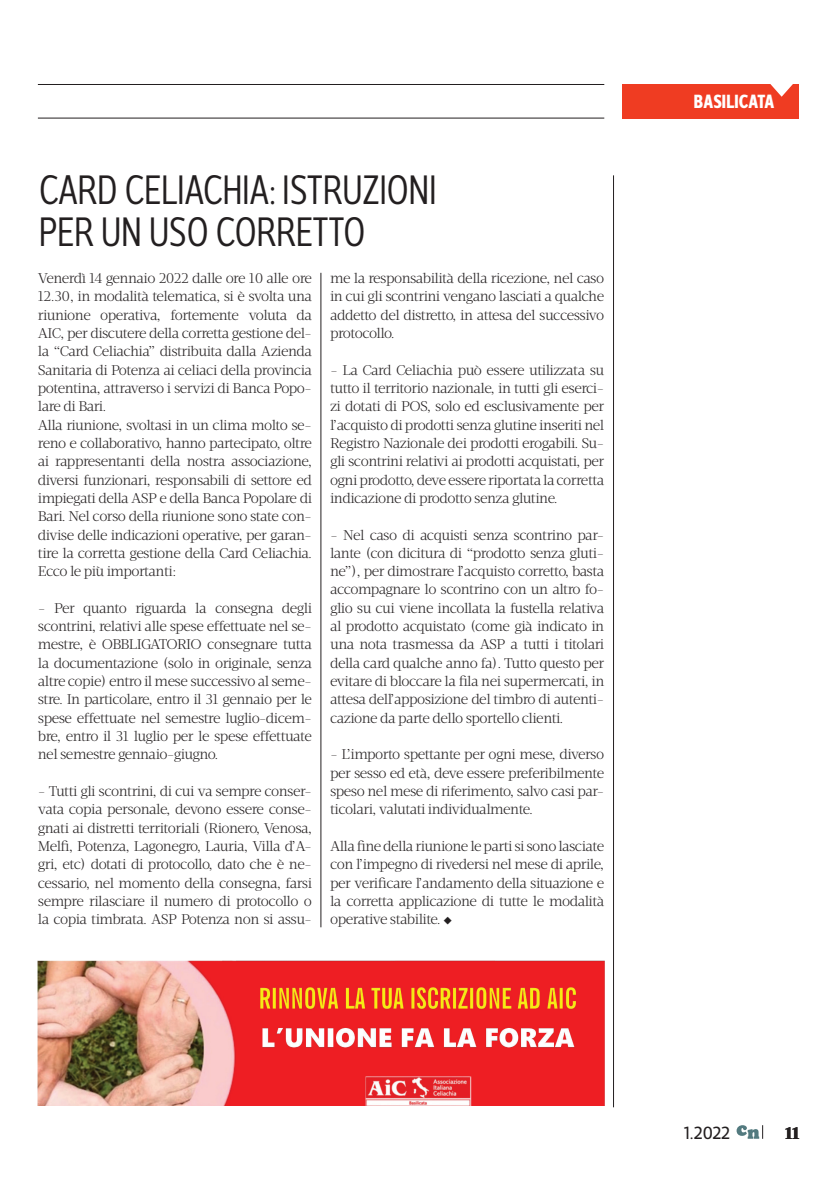
<style>
.page{position:relative;width:837px;height:1178px;background:#fff}
.page>*{position:absolute;margin:0;border:0;box-sizing:border-box;transform-origin:0 0}
.t1{font:300 42px/42px "Velino Sans Condensed";letter-spacing:-.015em;color:#231f20}
.t2{font:700 19.5px "Velino Sans Condensed";color:#fff}
.t3{font:18px "Velino Sans";color:#231f20}
.t4{font:800 18px "Acta";color:#231f20}
.t5{font:300 14.4px/18.3px "Velino Text";letter-spacing:-.035em;color:#231f20;text-align:justify}
</style>
<div class="page">
<div style="left:622px;top:85px;width:177px;height:34px;background:#ef3c22"></div>
<hr style="left:38px;top:84px;width:566px;height:1px;background:#231f20">
<hr style="left:38px;top:118px;width:566px;height:1px;background:#231f20">
<svg style="left:770px;top:84px;width:23px;height:13px"></svg>
<svg style="left:736px;top:1125px;width:27px;height:13px"></svg>
<hr style="left:321px;top:273px;width:1px;height:654px;background:#231f20">
<hr style="left:613px;top:175px;width:1px;height:931px;background:#231f20">
<img style="left:38px;top:960px;width:566px;height:144px">
<h1 class="t1" style="left:39px;top:169px;width:399px">CARD CELIACHIA: ISTRUZIONI<br>PER UN USO CORRETTO</h1>
<p class="t5" style="left:38px;top:269px;width:276px;text-align:left">Venerdì 14 gennaio 2022 dalle ore 10 alle ore 12.30, in modalità telematica, si è svolta una riunione operativa, fortemente voluta da AIC, per discutere della corretta gestione del&shy;la “Card Celiachia” distribuita dalla Azienda Sanitaria di Potenza ai celiaci della provincia potentina, attraverso i servizi di Banca Popo&shy;lare di Bari.<br>Alla riunione, svoltasi in un clima molto se&shy;reno e collaborativo, hanno partecipato, oltre ai rappresentanti della nostra associazione, diversi funzionari, responsabili di settore ed impiegati della ASP e della Banca Popolare di Bari. Nel corso della riunione sono state con&shy;divise delle indicazioni operative, per garan&shy;tire la corretta gestione della Card Celiachia.<br>Ecco le più importanti:</p>
<p class="t5" style="left:38px;top:598px;width:276px">- Per quanto riguarda la consegna degli scontrini, relativi alle spese effettuate nel se&shy;mestre, è OBBLIGATORIO consegnare tutta la documentazione (solo in originale, senza altre copie) entro il mese successivo al seme&shy;stre. In particolare, entro il 31 gennaio per le spese effettuate nel semestre luglio-dicem&shy;bre, entro il 31 luglio per le spese effettuate nel semestre gennaio-giugno.</p>
<p class="t5" style="left:38px;top:781px;width:276px">- Tutti gli scontrini, di cui va sempre conser&shy;vata copia personale, devono essere conse&shy;gnati ai distretti territoriali (Rionero, Venosa, Melfi, Potenza, Lagonegro, Lauria, Villa d’A&shy;gri, etc) dotati di protocollo, dato che è ne&shy;cessario, nel momento della consegna, farsi sempre rilasciare il numero di protocollo o la copia timbrata. ASP Potenza non si assu-</p>
<p class="t5" style="left:330px;top:269px;width:276px">me la responsabilità della ricezione, nel caso in cui gli scontrini vengano lasciati a qualche addetto del distretto, in attesa del successivo protocollo.</p>
<p class="t5" style="left:330px;top:360px;width:276px">- La Card Celiachia può essere utilizzata su tutto il territorio nazionale, in tutti gli eserci&shy;zi dotati di POS, solo ed esclusivamente per l’acquisto di prodotti senza glutine inseriti nel Registro Nazionale dei prodotti erogabili. Su&shy;gli scontrini relativi ai prodotti acquistati, per ogni prodotto, deve essere riportata la corretta indicazione di prodotto senza glutine.</p>
<p class="t5" style="left:330px;top:525px;width:276px">- Nel caso di acquisti senza scontrino par&shy;lante (con dicitura di “prodotto senza gluti&shy;ne”), per dimostrare l’acquisto corretto, basta accompagnare lo scontrino con un altro fo&shy;glio su cui viene incollata la fustella relativa al prodotto acquistato (come già indicato in una nota trasmessa da ASP a tutti i titolari della card qualche anno fa). Tutto questo per evitare di bloccare la fila nei supermercati, in attesa dell’apposizione del timbro di autenti&shy;cazione da parte dello sportello clienti.</p>
<p class="t5" style="left:330px;top:745px;width:276px">- L’importo spettante per ogni mese, diverso per sesso ed età, deve essere preferibilmente speso nel mese di riferimento, salvo casi par&shy;ticolari, valutati individualmente.</p>
<p class="t5" style="left:330px;top:836px;width:276px">Alla fine della riunione le parti si sono lasciate con l’impegno di rivedersi nel mese di aprile, per verificare l’andamento della situazione e la corretta applicazione di tutte le modalità operative stabilite. ◆</p>
<h2 class="t2" style="left:694px;top:89px;width:9px">BASILICATA</h2>
<p class="t3" style="left:684px;top:1121px;width:48px">1.2022</p>
<p class="t4" style="left:785px;top:1121px;width:16px">11</p>
</div>
